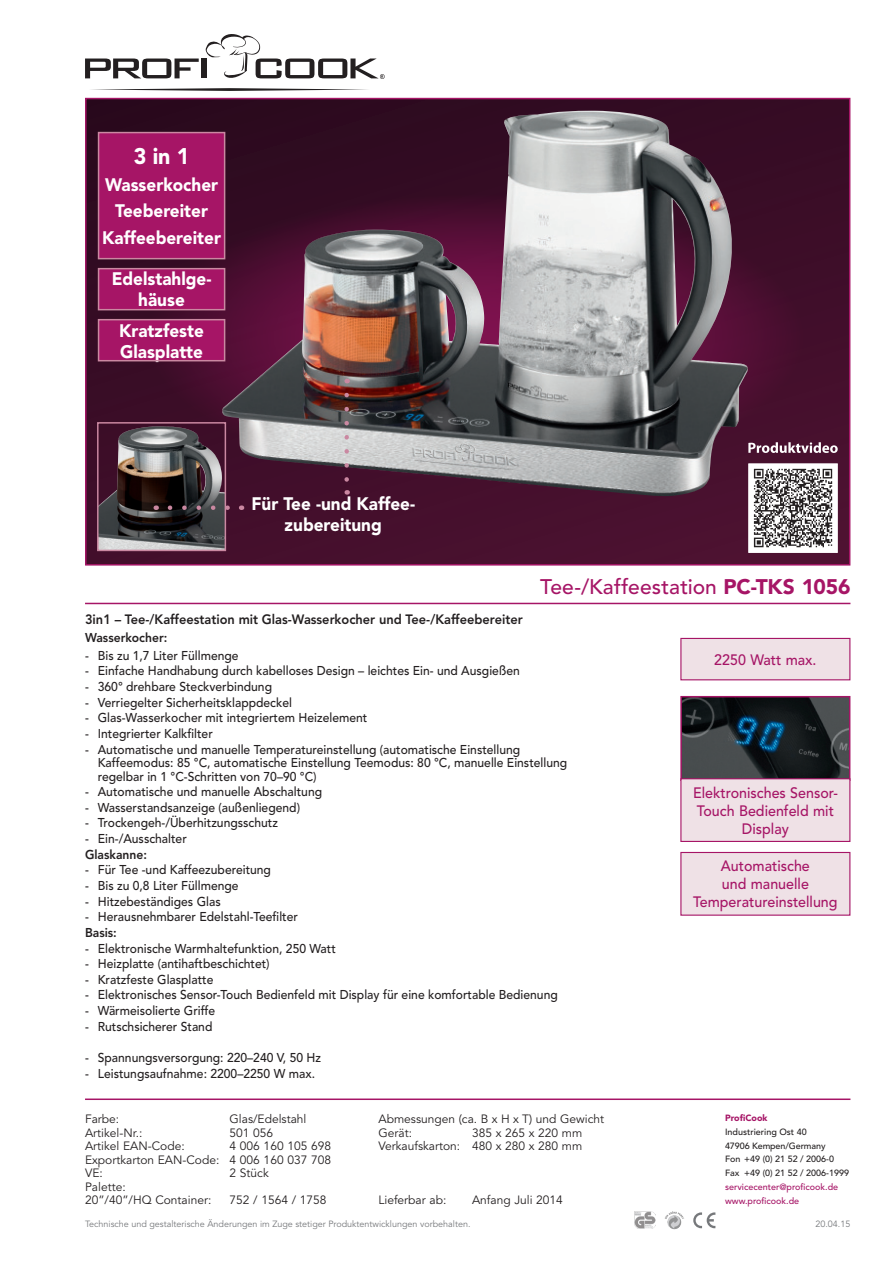
<style>
.page{position:relative;width:893px;height:1263px;background:#fff}
.page>*{position:absolute;margin:0;border:0;box-sizing:border-box;transform-origin:0 0}
.t1{font:900 22.5px "Avenir LT Std";color:#fff;scale:.95 1}
.t2{font:500 21px "Avenir LT Std";letter-spacing:.005em;color:#a61566}
.t3{font:900 18px/21px "Avenir LT Std";color:#fff;text-align:center;scale:.95 1}
.t4{font:500 15px/18px "Avenir LT Std";color:#a61566;text-align:center;scale:.95 1}
.t5{font:800 13.5px "Avenir LT Std";color:#231f20;scale:.95 1}
.t6{font:500 12.75px/13.5px "Avenir LT Std";color:#231f20;scale:.95 1}
.t7{font:800 12.75px "Avenir LT Std";color:#231f20;scale:.95 1}
.t8{font:12px/13.5px "Avenir LT Std";color:#231f20}
.t9{font:9px "Avenir LT Std";color:#76787b}
.t10{font:500 9px/13.8px "Avenir LT Std";color:#231f20}
.t11{font:500 9px/13.8px "Avenir LT Std";color:#a61566}
.t12{font:900 9px "Avenir LT Std";color:#a61566}
.s1{font-weight:900}
</style>
<div class="page">
<div style="left:86px;top:99px;width:764px;height:466px;background:linear-gradient(to bottom,#330b23,#4a112f)"></div>
<div style="left:85px;top:98px;width:765px;height:468px;border:2px solid #a61566"></div>
<div style="left:146px;top:194px;width:659px;height:286px;background:#470e2e;border-radius:50%"></div>
<svg style="left:91px;top:88px;width:277px;height:3px"></svg>
<svg style="left:85px;top:59px;width:114px;height:19px"></svg>
<div style="left:201px;top:59px;width:5px;height:19px;background:#231f20"></div>
<svg style="left:206px;top:34px;width:179px;height:45px"></svg>
<hr style="left:85px;top:1098px;width:765px;height:2px;background:#a61566">
<img style="left:634px;top:1212px;width:21px;height:17px">
<svg style="left:693px;top:1212px;width:22px;height:16px"></svg>
<img style="left:665px;top:1211px;width:19px;height:18px">
<img style="left:222px;top:111px;width:526px;height:385px">
<div style="left:748px;top:463px;width:90px;height:90px;background:#fff;border:1px solid #fff"></div>
<img style="left:753px;top:469px;width:79px;height:79px">
<div style="left:681px;top:638px;width:169px;height:42px;background:#efe1e6"></div>
<div style="left:680px;top:638px;width:170px;height:42px;border:1px solid #a61566"></div>
<hr style="left:85px;top:603px;width:765px;height:1px;background:#a61566">
<img style="left:683px;top:699px;width:164px;height:79px">
<div style="left:680px;top:696px;width:170px;height:85px;border:2px solid #a61566"></div>
<div style="left:681px;top:779px;width:169px;height:62px;background:#efe1e6"></div>
<div style="left:680px;top:778px;width:170px;height:64px;border:1px solid #a61566"></div>
<div style="left:681px;top:852px;width:169px;height:63px;background:#efe1e6"></div>
<div style="left:680px;top:852px;width:170px;height:64px;border:1px solid #a61566"></div>
<div style="left:99px;top:269px;width:126px;height:41px;background:#a61566"></div>
<div style="left:98px;top:268px;width:127px;height:42px;border:2px solid #ca88a1"></div>
<img style="left:100px;top:426px;width:123px;height:122px">
<div style="left:97px;top:422px;width:129px;height:129px;border:2px solid #ca88a1"></div>
<div style="left:99px;top:320px;width:126px;height:41px;background:#a61566"></div>
<div style="left:98px;top:319px;width:127px;height:42px;border:2px solid #ca88a1"></div>
<div style="left:99px;top:133px;width:126px;height:126px;background:#a61566"></div>
<div style="left:98px;top:132px;width:127px;height:127px;border:2px solid #ca88a1"></div>
<svg style="left:344px;top:395px;width:5px;height:100px"></svg>
<svg style="left:170px;top:505px;width:64px;height:5px"></svg>
<svg style="left:748px;top:442px;width:90px;height:11px"></svg>
<h1 class="t1" style="left:134px;top:143px;width:60px">3 in 1</h1>
<h3 class="t3" style="left:102px;top:171px;width:126px;line-height:26.5px">Wasserkocher<br>Teebereiter<br>Kaffeebereiter</h3>
<h3 class="t3" style="left:112px;top:269px;width:107px">Edelstahlge&shy;häuse</h3>
<h3 class="t3" style="left:119px;top:320px;width:91px;text-align:left">Kratzfeste<br>Glasplatte</h3>
<h3 class="t3" style="left:251px;top:493px;width:174px">Für Tee -und Kaffee&shy;zubereitung</h3>
<h2 class="t2" style="left:540px;top:575px;width:312px">Tee-/Kaffeestation <span class="s1">PC-TKS 1056</span></h2>
<p class="t5" style="left:85px;top:612px;width:462px">3in1 – Tee-/Kaffeestation mit Glas-Wasserkocher und Tee-/Kaffeebereiter</p>
<p class="t7" style="left:85px;top:630px;width:88px">Wasserkocher:</p>
<p class="t6" style="left:85px;top:649px;width:163px">- Bis zu 1,7 Liter Füllmenge</p>
<p class="t6" style="left:85px;top:664px;width:459px">- Einfache Handhabung durch kabelloses Design – leichtes Ein- und Ausgießen</p>
<p class="t6" style="left:85px;top:680px;width:198px">- 360° drehbare Steckverbindung</p>
<p class="t6" style="left:85px;top:696px;width:219px">- Verriegelter Sicherheitsklappdeckel</p>
<p class="t6" style="left:85px;top:711px;width:299px">- Glas-Wasserkocher mit integriertem Heizelement</p>
<p class="t6" style="left:85px;top:727px;width:136px">- Integrierter Kalkfilter</p>
<p class="t6" style="left:98px;top:743px;width:496px;text-indent:-13px">- Automatische und manuelle Temperatureinstellung (automatische Einstellung<br>Kaffeemodus: 85 °C, automatische Einstellung Teemodus: 80 °C, manuelle Einstellung regelbar in 1 °C-Schritten von 70–90 °C)</p>
<p class="t6" style="left:85px;top:785px;width:251px">- Automatische und manuelle Abschaltung</p>
<p class="t6" style="left:85px;top:801px;width:228px">- Wasserstandsanzeige (außenliegend)</p>
<p class="t6" style="left:85px;top:817px;width:205px">- Trockengeh-/Überhitzungsschutz</p>
<p class="t6" style="left:85px;top:832px;width:109px">- Ein-/Ausschalter</p>
<p class="t7" style="left:85px;top:847px;width:67px">Glaskanne:</p>
<p class="t6" style="left:85px;top:863px;width:197px">- Für Tee -und Kaffeezubereitung</p>
<p class="t6" style="left:85px;top:879px;width:163px">- Bis zu 0,8 Liter Füllmenge</p>
<p class="t6" style="left:85px;top:895px;width:144px">- Hitzebeständiges Glas</p>
<p class="t6" style="left:85px;top:910px;width:226px">- Herausnehmbarer Edelstahl-Teefilter</p>
<p class="t7" style="left:85px;top:925px;width:35px">Basis:</p>
<p class="t6" style="left:85px;top:942px;width:265px">- Elektronische Warmhaltefunktion, 250 Watt</p>
<p class="t6" style="left:85px;top:957px;width:196px">- Heizplatte (antihaftbeschichtet)</p>
<p class="t6" style="left:85px;top:973px;width:137px">- Kratzfeste Glasplatte</p>
<p class="t6" style="left:85px;top:988px;width:499px">- Elektronisches Sensor-Touch Bedienfeld mit Display für eine komfortable Bedienung</p>
<p class="t6" style="left:85px;top:1004px;width:139px">- Wärmeisolierte Griffe</p>
<p class="t6" style="left:85px;top:1020px;width:136px">- Rutschsicherer Stand</p>
<p class="t6" style="left:85px;top:1051px;width:250px">- Spannungsversorgung: 220–240 V, 50 Hz</p>
<p class="t6" style="left:85px;top:1067px;width:244px">- Leistungsaufnahme: 2200–2250 W max.</p>
<p class="t8" style="left:85px;top:1113px;width:36px">Farbe:</p>
<p class="t8" style="left:230px;top:1113px;width:78px">Glas/Edelstahl</p>
<p class="t8" style="left:85px;top:1126px;width:59px">Artikel-Nr.:</p>
<p class="t8" style="left:230px;top:1126px;width:45px">501 056</p>
<p class="t8" style="left:85px;top:1140px;width:101px">Artikel EAN-Code:</p>
<p class="t8" style="left:85px;top:1140px;width:247px;text-align:justify;text-indent:145px">4 006 160 105 698<br>Exportkarton EAN-Code: 4 006 160 037 708<br>VE:</p>
<p class="t8" style="left:230px;top:1167px;width:41px">2 Stück</p>
<p class="t8" style="left:85px;top:1180px;width:128px">Palette:<br>20”/40”/HQ Container:</p>
<p class="t8" style="left:230px;top:1194px;width:98px">752 / 1564 / 1758</p>
<p class="t8" style="left:378px;top:1113px;width:227px">Abmessungen (ca. B x H x T) und Gewicht<br>Gerät:</p>
<p class="t8" style="left:378px;top:1126px;width:205px;text-align:right">385 x 265 x 220 mm<br>Verkaufskarton: 480 x 280 x 280 mm</p>
<p class="t8" style="left:378px;top:1194px;width:69px">Lieferbar ab:</p>
<p class="t8" style="left:472px;top:1194px;width:92px">Anfang Juli 2014</p>
<p class="t9" style="left:85px;top:1219px;width:387px">Technische und gestalterische Änderungen im Zuge stetiger Produktentwicklungen vorbehalten.</p>
<p class="t4" style="left:714px;top:651px;width:109px">2250 Watt max.</p>
<p class="t4" style="left:693px;top:784px;width:154px">Elektronisches Sensor-<br>Touch Bedienfeld mit<br>Display</p>
<p class="t4" style="left:693px;top:858px;width:153px">Automatische<br>und manuelle<br>Temperatureinstellung</p>
<p class="t12" style="left:725px;top:1112px;width:44px">ProfiCook</p>
<p class="t10" style="left:725px;top:1125px;width:126px">Industriering Ost 40<br>47906 Kempen/Germany<br>Fon +49 (0) 21 52 / 2006-0<br>Fax +49 (0) 21 52 / 2006-1999</p>
<p class="t11" style="left:725px;top:1180px;width:115px">servicecenter@proficook.de www.proficook.de</p>
<p class="t9" style="left:815px;top:1219px;width:37px">20.04.15</p>
</div>
